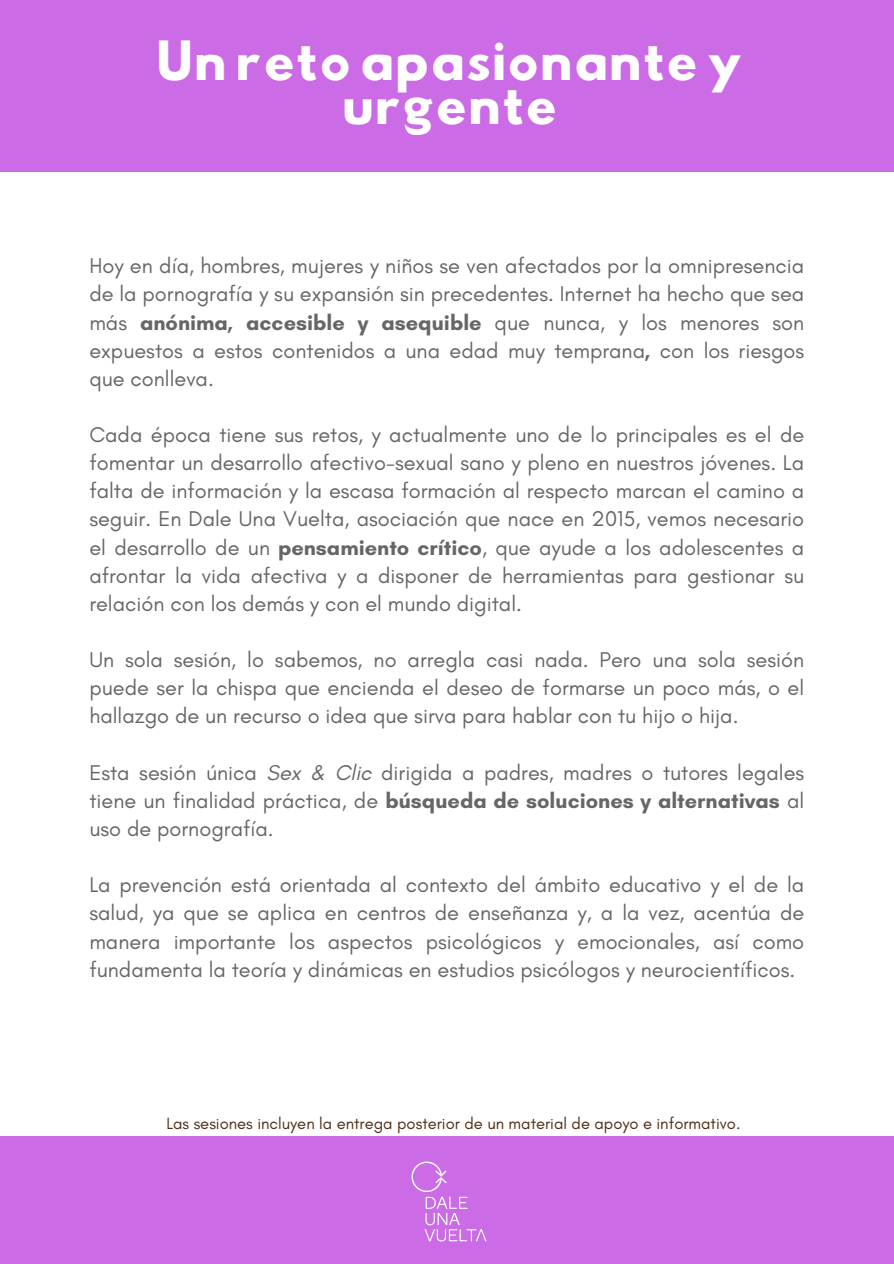
<style>
.page{position:relative;width:894px;height:1264px;background:#fff}
.page>*{position:absolute;margin:0;border:0;box-sizing:border-box;transform-origin:0 0}
.t1{font:48px/43.8px "Hussar Bd";color:#fff;text-align:center}
.t2{font:21.75px/28.2px "Glacial Indifference";color:#666;text-align:justify}
.t3{font:16.5px "Glacial Indifference";color:#502d16}
.s1{font-weight:700}
.s2{font-style:italic}
</style>
<div class="page">
<div style="left:0;top:0;width:893px;height:171px;background:#cb6ce6"></div>
<div style="left:0;top:1135px;width:893px;height:128px;background:#cb6ce6"></div>
<img style="left:411px;top:1161px;width:76px;height:81px">
<h2 class="t1" style="left:156px;top:45px;width:588px">Un reto apasionante y urgente</h2>
<h2 class="t2" style="left:89px;top:251px;width:716px">Hoy en día, hombres, mujeres y niños se ven afectados por la omnipresencia de la pornografía y su expansión sin precedentes. Internet ha hecho que sea más <span class="s1">anónima, accesible y asequible</span> que nunca, y los menores son expuestos a estos contenidos a una edad muy temprana<span class="s1">,</span> con los riesgos que conlleva.</h2>
<h2 class="t2" style="left:89px;top:420px;width:716px">Cada época tiene sus retos, y actualmente uno de lo principales es el de fomentar un desarrollo afectivo-sexual sano y pleno en nuestros jóvenes. La falta de información y la escasa formación al respecto marcan el camino a seguir. En Dale Una Vuelta, asociación que nace en 2015, vemos necesario el desarrollo de un <span class="s1">pensamiento crítico</span>, que ayude a los adolescentes a afrontar la vida afectiva y a disponer de herramientas para gestionar su relación con los demás y con el mundo digital.</h2>
<h2 class="t2" style="left:89px;top:645px;width:716px">Un sola sesión, lo sabemos, no arregla casi nada. Pero una sola sesión puede ser la chispa que encienda el deseo de formarse un poco más, o el hallazgo de un recurso o idea que sirva para hablar con tu hijo o hija.</h2>
<h2 class="t2" style="left:89px;top:758px;width:716px">Esta sesión única <span class="s2">Sex &amp; Clic</span> dirigida a padres, madres o tutores legales tiene un finalidad práctica, de <span class="s1">búsqueda de soluciones y alternativas</span> al uso de pornografía.</h2>
<p class="t2" style="left:89px;top:870px;width:716px">La prevención está orientada al contexto del ámbito educativo y el de la salud, ya que se aplica en centros de enseñanza y, a la vez, acentúa de manera importante los aspectos psicológicos y emocionales, así como fundamenta la teoría y dinámicas en estudios psicólogos y neurocientíficos.</p>
<h1 class="t3" style="left:166px;top:1112px;width:575px">Las sesiones incluyen la entrega posterior de un material de apoyo e informativo.</h1>
</div>
